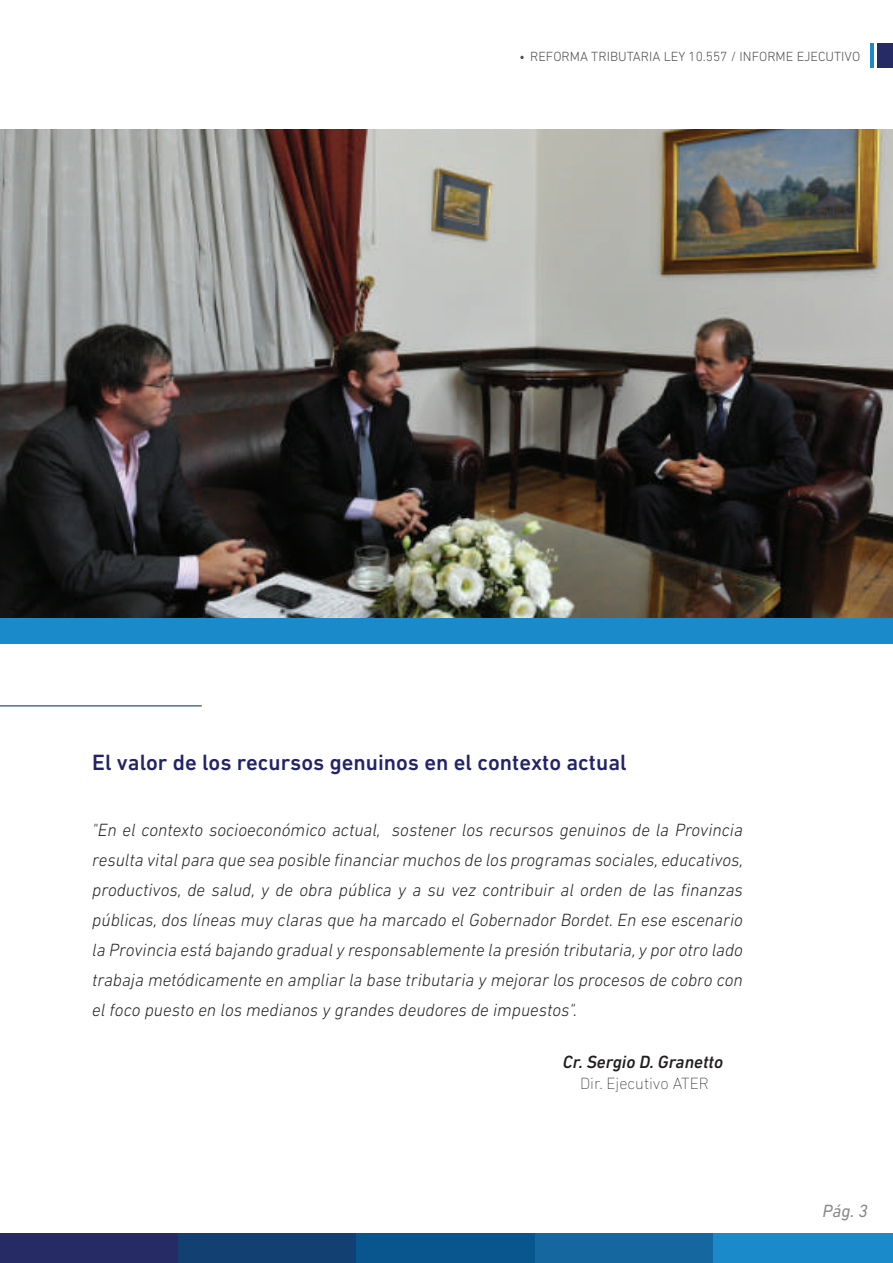
<style>
.page{position:relative;width:893px;height:1263px;background:#fff}
.page>*{position:absolute;margin:0;border:0;box-sizing:border-box;transform-origin:0 0}
.t1{font:500 22.5px "DIN Next LT Pro";color:#232368}
.t2{font:italic 300 18px/30px "DIN Next LT Pro";color:#231f20;text-align:justify}
.t3{font:italic 500 18px "DIN Next LT Pro";color:#231f20}
.t4{font:italic 18px "DIN Next LT Pro";color:#8a8889}
.t5{font:200 16.5px "DIN Next LT Pro";color:#231f20}
.t6{font:300 13.5px "DIN Next LT Pro";color:#535453}
</style>
<div class="page">
<div style="left:0;top:1234px;width:179px;height:29px;background:#262a65"></div>
<div style="left:178px;top:1234px;width:180px;height:29px;background:#124073"></div>
<div style="left:357px;top:1234px;width:179px;height:29px;background:#09558d"></div>
<div style="left:535px;top:1234px;width:180px;height:29px;background:#14679f"></div>
<div style="left:713px;top:1234px;width:180px;height:29px;background:#1b8acb"></div>
<hr style="left:0;top:705px;width:202px;height:1px;background:#124073">
<div style="left:878px;top:43px;width:15px;height:24px;background:#262a65"></div>
<hr style="left:871px;top:43px;width:3px;height:24px;background:#1b8acb">
<svg style="left:520px;top:56px;width:4px;height:3px"></svg>
<img style="left:0;top:129px;width:893px;height:489px">
<div style="left:0;top:618px;width:893px;height:25px;background:#1b8acb"></div>
<p class="t6" style="left:530px;top:49px;width:332px">REFORMA TRIBUTARIA LEY 10.557 / INFORME EJECUTIVO</p>
<p class="t1" style="left:92px;top:749px;width:536px">El valor de los recursos genuinos en el contexto actual</p>
<p class="t2" style="left:92px;top:815px;width:653px">"En el contexto socioeconómico actual, sostener los recursos genuinos de la Provincia resulta vital para que sea posible financiar muchos de los programas sociales, educativos, productivos, de salud, y de obra pública y a su vez contribuir al orden de las finanzas públicas, dos líneas muy claras que ha marcado el Gobernador Bordet. En ese escenario la Provincia está bajando gradual y responsablemente la presión tributaria, y por otro lado trabaja metódicamente en ampliar la base tributaria y mejorar los procesos de cobro con el foco puesto en los medianos y grandes deudores de impuestos".</p>
<p class="t3" style="left:563px;top:1051px;width:162px">Cr. Sergio D. Granetto</p>
<p class="t5" style="left:580px;top:1074px;width:130px">Dir. Ejecutivo ATER</p>
<p class="t4" style="left:822px;top:1200px;width:47px">Pág. 3</p>
</div>
